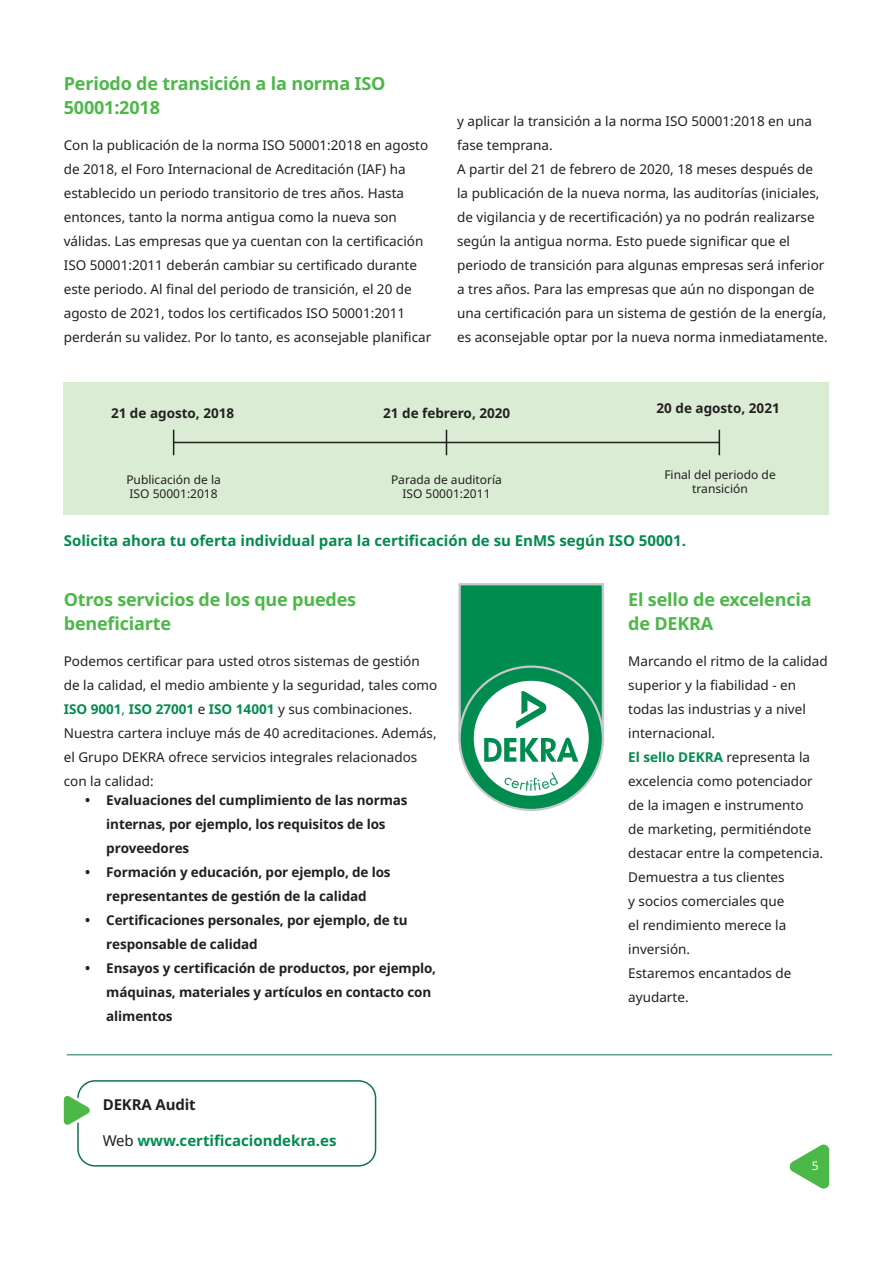
<style>
.page{position:relative;width:893px;height:1263px;background:#fff}
.page>*{position:absolute;margin:0;border:0;box-sizing:border-box;transform-origin:0 0}
.Subline_Green_product_sheet{font:700 18px/24px "Noto Sans";letter-spacing:-.01em;color:#4cb848}
.Content_Green{font:700 15px "Noto Sans";color:#008c4e}
.Content{font:700 15px "Noto Sans";color:#008c4e}
.Content-2{font:700 15px "Noto Sans";letter-spacing:-.01em;color:#231f20}
.Content-3{font:13.5px/24px "Noto Sans";color:#231f20}
.Content-4{font:700 13.5px/24px "Noto Sans";letter-spacing:-.01em;color:#231f20}
.Content-5{font:12px/14.4px "Noto Sans";color:#231f20;text-align:center}
.t1{font:12px "Noto Sans";color:#fff}
.s1{font-weight:700;color:#008c4e}
.s2{color:#008c4e}
.s3{font-weight:400;color:#231f20}
</style>
<div class="page">
<svg style="left:789px;top:1144px;width:40px;height:45px"></svg>
<hr style="left:67px;top:1054px;width:765px;height:1px;background:#136f57">
<div style="left:460px;top:584px;width:143px;height:157px;background:#008c4e"></div>
<div style="left:458px;top:583px;width:146px;height:159px;border:2px solid #c7c8ca"></div>
<div style="left:460px;top:667px;width:143px;height:143px;background:#008c4e;border-radius:50%"></div>
<div style="left:474px;top:681px;width:115px;height:115px;background:#fff;border-radius:50%"></div>
<svg style="left:516px;top:691px;width:31px;height:38px"></svg>
<svg style="left:484px;top:737px;width:94px;height:25px"></svg>
<svg style="left:504px;top:772px;width:54px;height:19px"></svg>
<div style="left:64px;top:382px;width:765px;height:132px;background:#daecd4"></div>
<hr style="left:174px;top:442px;width:545px;height:1px;background:#231f20">
<svg style="left:173px;top:430px;width:1px;height:25px"></svg>
<svg style="left:446px;top:430px;width:1px;height:25px"></svg>
<svg style="left:719px;top:430px;width:1px;height:25px"></svg>
<div style="left:77px;top:1080px;width:299px;height:86px;border:2px solid #136f57;border-radius:17px"></div>
<svg style="left:63px;top:1090px;width:27px;height:40px"></svg>
<p class="Subline_Green_product_sheet" style="left:64px;top:72px;width:323px">Periodo de transición a la norma ISO<br>50001:2018</p>
<p class="Content-3" style="left:64px;top:133px;width:369px">Con la publicación de la norma ISO 50001:2018 en agosto de 2018, el Foro Internacional de Acreditación (IAF) ha establecido un periodo transitorio de tres años. Hasta entonces, tanto la norma antigua como la nueva son válidas. Las empresas que ya cuentan con la certificación ISO 50001:2011 deberán cambiar su certificado durante este periodo. Al final del periodo de transición, el 20 de agosto de 2021, todos los certificados ISO 50001:2011 perderán su validez. Por lo tanto, es aconsejable planificar</p>
<p class="Content-3" style="left:457px;top:109px;width:372px">y aplicar la transición a la norma ISO 50001:2018 en una fase temprana.<br>A partir del 21 de febrero de 2020, 18 meses después de<br>la publicación de la nueva norma, las auditorías (iniciales, de vigilancia y de recertificación) ya no podrán realizarse según la antigua norma. Esto puede significar que el periodo de transición para algunas empresas será inferior a tres años. Para las empresas que aún no dispongan de una certificación para un sistema de gestión de la energía, es aconsejable optar por la nueva norma inmediatamente.</p>
<p class="Content-4" style="left:111px;top:401px;width:125px">21 de agosto, 2018</p>
<p class="Content-4" style="left:383px;top:401px;width:129px">21 de febrero, 2020</p>
<p class="Content-4" style="left:657px;top:396px;width:125px">20 de agosto, 2021</p>
<p class="Content-5" style="left:126px;top:473px;width:96px">Publicación de la</p>
<p class="Content-5" style="left:130px;top:487px;width:90px">ISO 50001:2018</p>
<p class="Content-5" style="left:391px;top:473px;width:112px">Parada de auditoría</p>
<p class="Content-5" style="left:402px;top:487px;width:90px">ISO 50001:2011</p>
<p class="Content-5" style="left:664px;top:467px;width:113px">Final del periodo de transición</p>
<p class="Content_Green" style="left:64px;top:532px;width:624px">Solicita ahora tu oferta individual para la certificación de su EnMS según ISO 50001.</p>
<p class="Subline_Green_product_sheet" style="left:64px;top:588px;width:294px">Otros servicios de los que puedes beneficiarte</p>
<p class="Content-3" style="left:64px;top:649px;width:375px">Podemos certificar para usted otros sistemas de gestión de la calidad, el medio ambiente y la seguridad, tales como <span class="s1">ISO 9001</span><span class="s2">,</span> <span class="s1">ISO 27001</span> e <span class="s1">ISO 14001</span> y sus combinaciones.<br>Nuestra cartera incluye más de 40 acreditaciones. Además, el Grupo DEKRA ofrece servicios integrales relacionados con la calidad:</p>
<p class="Content-4" style="left:106px;top:788px;width:303px;text-indent:-21px">• Evaluaciones del cumplimiento de las normas internas, por ejemplo, los requisitos de los proveedores</p>
<p class="Content-4" style="left:85px;top:860px;width:307px;text-align:center">• Formación y educación, por ejemplo, de los representantes de gestión de la calidad</p>
<p class="Content-4" style="left:106px;top:908px;width:303px;text-indent:-21px">• Certificaciones personales, por ejemplo, de tu responsable de calidad</p>
<p class="Content-4" style="left:106px;top:956px;width:331px;text-indent:-21px">• Ensayos y certificación de productos, por ejemplo, máquinas, materiales y artículos en contacto con alimentos</p>
<p class="Content-2" style="left:103px;top:1096px;width:94px">DEKRA Audit</p>
<p class="Content" style="left:103px;top:1132px;width:235px"><span class="s3">Web</span> www.certificaciondekra.es</p>
<p class="Subline_Green_product_sheet" style="left:628px;top:588px;width:185px">El sello de excelencia de DEKRA</p>
<p class="Content-3" style="left:628px;top:649px;width:201px">Marcando el ritmo de la calidad superior y la fiabilidad - en todas las industrias y a nivel internacional.</p>
<p class="Content-3" style="left:628px;top:745px;width:196px"><span class="s1">El sello DEKRA</span> representa la excelencia como potenciador de la imagen e instrumento<br>de marketing, permitiéndote destacar entre la competencia.<br>Demuestra a tus clientes<br>y socios comerciales que<br>el rendimiento merece la inversión.<br>Estaremos encantados de ayudarte.</p>
<p class="t1" style="left:812px;top:1159px;width:8px">5</p>
</div>
